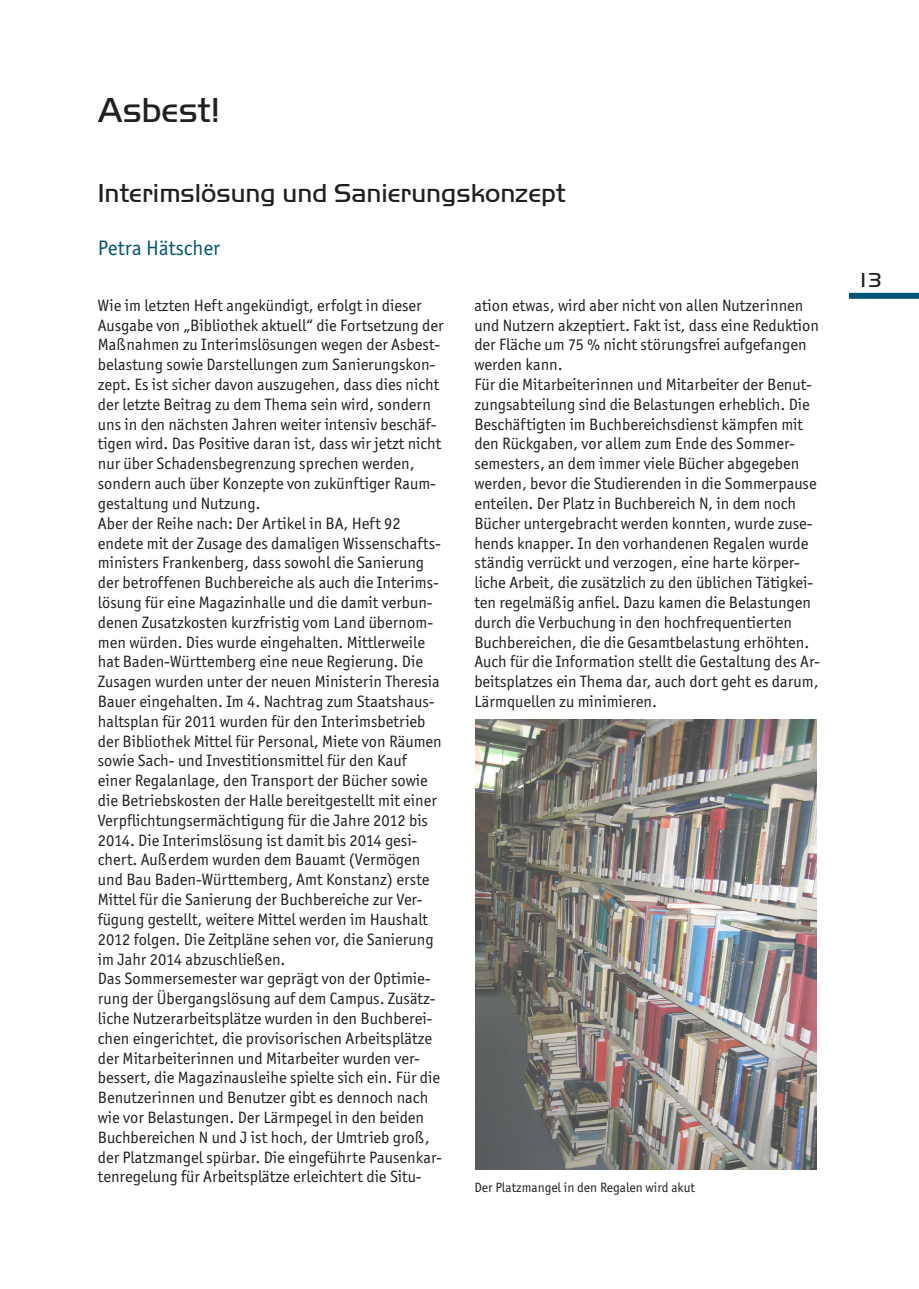
<style>
.page{position:relative;width:919px;height:1289px;background:#fff}
.page>*{position:absolute;margin:0;border:0;box-sizing:border-box;transform-origin:0 0}
.t1{font:300 36px "Handel Gothic EFOP";color:#231f20}
.t2{font:300 27px "Handel Gothic EFOP";color:#231f20}
.t3{font:21px "Officina Sans ITC Std";color:#057}
.t4{font:300 21px "Handel Gothic EFOP";color:#231f20}
.t5{font:16.5px/19.8px "Officina Sans ITC Std";color:#231f20}
.t6{font:13.5px "Officina Sans ITC Std";color:#231f20}
</style>
<div class="page">
<div style="left:848px;top:293px;width:70px;height:6px;background:#057"></div>
<img style="left:475px;top:720px;width:341px;height:449px">
<svg style="left:475px;top:1160px;width:223px;height:10px;background:#787572"></svg>
<p class="t1" style="left:98px;top:88px;width:123px">Asbest!</p>
<p class="t2" style="left:98px;top:177px;width:469px">Interimslösung und Sanierungskonzept</p>
<p class="t3" style="left:98px;top:236px;width:124px">Petra Hätscher</p>
<p class="t5" style="left:98px;top:295px;width:347px">Wie im letzten Heft angekündigt, erfolgt in dieser Ausgabe von „Bibliothek aktuell“ die Fortsetzung der Maßnahmen zu Interimslösungen wegen der Asbest&shy;belastung sowie Darstellungen zum Sanierungskon&shy;zept. Es ist sicher davon auszugehen, dass dies nicht der letzte Beitrag zu dem Thema sein wird, sondern uns in den nächsten Jahren weiter intensiv beschäf&shy;tigen wird. Das Positive daran ist, dass wir jetzt nicht nur über Schadensbegrenzung sprechen werden, sondern auch über Konzepte von zukünftiger Raum&shy;gestaltung und Nutzung.</p>
<p class="t5" style="left:98px;top:513px;width:345px">Aber der Reihe nach: Der Artikel in BA, Heft 92 endete mit der Zusage des damaligen Wissenschafts&shy;ministers Frankenberg, dass sowohl die Sanierung der betroffenen Buchbereiche als auch die Interims&shy;lösung für eine Magazinhalle und die damit verbun&shy;denen Zusatzkosten kurzfristig vom Land übernom&shy;men würden. Dies wurde eingehalten. Mittlerweile hat Baden-Württemberg eine neue Regierung. Die Zusagen wurden unter der neuen Ministerin Theresia Bauer eingehalten. Im 4. Nachtrag zum Staatshaus&shy;haltsplan für 2011 wurden für den Interimsbetrieb der Bibliothek Mittel für Personal, Miete von Räumen sowie Sach- und Investitionsmittel für den Kauf einer Regalanlage, den Transport der Bücher sowie die Betriebskosten der Halle bereitgestellt mit einer Verpflichtungsermächtigung für die Jahre 2012 bis 2014. Die Interimslösung ist damit bis 2014 gesi&shy;chert. Außerdem wurden dem Bauamt (Vermögen und Bau Baden-Württemberg, Amt Konstanz) erste Mittel für die Sanierung der Buchbereiche zur Ver&shy;fügung gestellt, weitere Mittel werden im Haushalt 2012 folgen. Die Zeitpläne sehen vor, die Sanierung im Jahr 2014 abzuschließen.</p>
<p class="t5" style="left:98px;top:968px;width:345px">Das Sommersemester war geprägt von der Optimie&shy;rung der Übergangslösung auf dem Campus. Zusätz&shy;liche Nutzerarbeitsplätze wurden in den Buchberei&shy;chen eingerichtet, die provisorischen Arbeitsplätze der Mitarbeiterinnen und Mitarbeiter wurden ver&shy;bessert, die Magazinausleihe spielte sich ein. Für die Benutzerinnen und Benutzer gibt es dennoch nach wie vor Belastungen. Der Lärmpegel in den beiden Buchbereichen N und J ist hoch, der Umtrieb groß, der Platzmangel spürbar. Die eingeführte Pausenkar&shy;tenregelung für Arbeitsplätze erleichtert die Situ-</p>
<p class="t5" style="left:474px;top:295px;width:346px">ation etwas, wird aber nicht von allen Nutzerinnen und Nutzern akzeptiert. Fakt ist, dass eine Reduktion der Fläche um 75 % nicht störungsfrei aufgefangen werden kann.</p>
<p class="t5" style="left:474px;top:374px;width:347px">Für die Mitarbeiterinnen und Mitarbeiter der Benut&shy;zungsabteilung sind die Belastungen erheblich. Die Beschäftigten im Buchbereichsdienst kämpfen mit den Rückgaben, vor allem zum Ende des Sommer&shy;semesters, an dem immer viele Bücher abgegeben werden, bevor die Studierenden in die Sommerpause enteilen. Der Platz in Buchbereich N, in dem noch Bücher untergebracht werden konnten, wurde zuse&shy;hends knapper. In den vorhandenen Regalen wurde ständig verrückt und verzogen, eine harte körper&shy;liche Arbeit, die zusätzlich zu den üblichen Tätigkei&shy;ten regelmäßig anfiel. Dazu kamen die Belastungen durch die Verbuchung in den hochfrequentierten Buchbereichen, die die Gesamtbelastung erhöhten.<br>Auch für die Information stellt die Gestaltung des Ar&shy;beitsplatzes ein Thema dar, auch dort geht es darum, Lärmquellen zu minimieren.</p>
<p class="t6" style="left:474px;top:1179px;width:222px">Der Platzmangel in den Regalen wird akut</p>
<p class="t4" style="left:855px;top:267px;width:28px">13</p>
</div>
